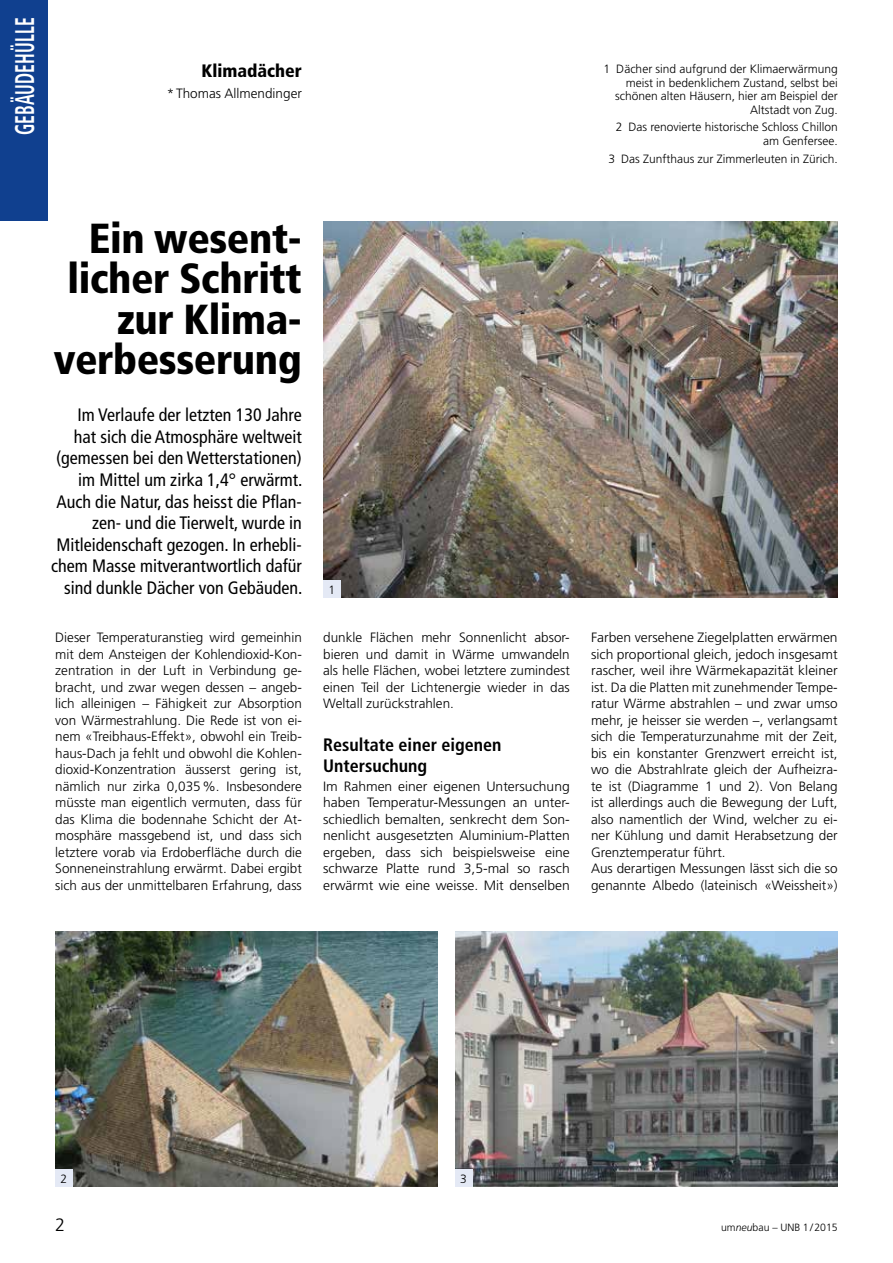
<style>
.page{position:relative;width:893px;height:1263px;background:#fff}
.page>*{position:absolute;margin:0;border:0;box-sizing:border-box;transform-origin:0 0}
.t1{font:900 condensed 42px/40.5px "Frutiger";letter-spacing:-.01em;color:#000;text-align:right}
.t2{font:700 condensed 27px "Frutiger";letter-spacing:.01em;color:#fff;scale:.65 1}
.t3{font:condensed 18px/21.6px "Frutiger";color:#000;text-align:right}
.t4{font:700 condensed 18px/21px "Frutiger";color:#000}
.t5{font:900 condensed 18px "Frutiger";color:#000}
.t6{font:300 18px "Frutiger";color:#000}
.t7{font:300 13.5px/16.5px "Frutiger";color:#000;text-align:justify}
.t8{font:300 12px/13.5px "Frutiger";color:#000;text-align:right}
.t9{font:300 10.5px "Frutiger";color:#000}
.s1{font-style:italic}
</style>
<div class="page">
<div style="left:0;top:0;width:48px;height:221px;background:#10408f"></div>
<img style="left:55px;top:931px;width:383px;height:255px">
<img style="left:455px;top:931px;width:383px;height:255px">
<img style="left:323px;top:221px;width:515px;height:376px">
<div style="left:55px;top:1169px;width:17px;height:17px;background:#e4e9f5"></div>
<div style="left:455px;top:1169px;width:17px;height:17px;background:#e4e9f5"></div>
<div style="left:323px;top:580px;width:17px;height:17px;background:#e4e9f5"></div>
<h2 class="t2" style="left:9px;top:135px;width:184px;rotate:-90deg">GEBÄUDEHÜLLE</h2>
<h3 class="t5" style="left:202px;top:60px;width:102px">Klimadächer</h3>
<p class="t7" style="left:167px;top:85px;width:137px">*Thomas Allmendinger</p>
<p class="t8" style="left:604px;top:62px;width:236px">1 Dächer sind aufgrund der Klimaerwärmung meist in bedenklichem Zustand, selbst bei schönen alten Häusern, hier am Beispiel der Altstadt von Zug.</p>
<p class="t8" style="left:616px;top:121px;width:223px">2 Das renovierte historische Schloss Chillon am Genfersee.</p>
<p class="t8" style="left:608px;top:152px;width:231px">3 Das Zunfthaus zur Zimmerleuten in Zürich.</p>
<h1 class="t1" style="left:54px;top:218px;width:250px">Ein wesent&shy;licher Schritt zur Klima&shy;verbesserung</h1>
<p class="t3" style="left:51px;top:404px;width:253px">Im Verlaufe der letzten 130 Jahre<br>hat sich die Atmosphäre weltweit (gemessen bei den Wetterstationen) im Mittel um zirka 1,4° erwärmt.<br>Auch die Natur, das heisst die Pflan&shy;zen- und die Tierwelt, wurde in Mitleidenschaft gezogen. In erhebli&shy;chem Masse mitverantwortlich dafür sind dunkle Dächer von Gebäuden.</p>
<p class="t8" style="left:328px;top:583px;width:8px">1</p>
<p class="t7" style="left:55px;top:629px;width:248px">Dieser Temperaturanstieg wird gemeinhin mit dem Ansteigen der Kohlendioxid-Kon&shy;zentration in der Luft in Verbindung ge&shy;bracht, und zwar wegen dessen – angeb&shy;lich alleinigen – Fähigkeit zur Absorption von Wärmestrahlung. Die Rede ist von ei&shy;nem «Treibhaus-Effekt», obwohl ein Treib&shy;haus-Dach ja fehlt und obwohl die Kohlen&shy;dioxid-Konzentration äusserst gering ist, nämlich nur zirka 0,035%. Insbesondere müsste man eigentlich vermuten, dass für das Klima die bodennahe Schicht der At&shy;mosphäre massgebend ist, und dass sich letztere vorab via Erdoberfläche durch die Sonneneinstrahlung erwärmt. Dabei ergibt sich aus der unmittelbaren Erfahrung, dass</p>
<p class="t7" style="left:323px;top:629px;width:248px">dunkle Flächen mehr Sonnenlicht absor&shy;bieren und damit in Wärme umwandeln als helle Flächen, wobei letztere zumindest einen Teil der Lichtenergie wieder in das Weltall zurückstrahlen.</p>
<h3 class="t4" style="left:323px;top:734px;width:180px">Resultate einer eigenen<br>Untersuchung</h3>
<p class="t7" style="left:323px;top:778px;width:248px">Im Rahmen einer eigenen Untersuchung haben Temperatur-Messungen an unter&shy;schiedlich bemalten, senkrecht dem Son&shy;nenlicht ausgesetzten Aluminium-Platten ergeben, dass sich beispielsweise eine schwarze Platte rund 3,5-mal so rasch erwärmt wie eine weisse. Mit denselben</p>
<p class="t7" style="left:591px;top:629px;width:248px;text-align:left">Farben versehene Ziegelplatten erwärmen sich proportional gleich, jedoch insgesamt rascher, weil ihre Wärmekapazität kleiner ist. Da die Platten mit zunehmender Tempe&shy;ratur Wärme abstrahlen – und zwar umso mehr, je heisser sie werden –, verlangsamt sich die Temperaturzunahme mit der Zeit, bis ein konstanter Grenzwert erreicht ist, wo die Abstrahlrate gleich der Aufheizra&shy;te ist (Diagramme 1 und 2). Von Belang ist allerdings auch die Bewegung der Luft, also namentlich der Wind, welcher zu ei&shy;ner Kühlung und damit Herabsetzung der Grenztemperatur führt.<br>Aus derartigen Messungen lässt sich die so genannte Albedo (lateinisch «Weissheit»)</p>
<p class="t8" style="left:60px;top:1172px;width:8px">2</p>
<p class="t8" style="left:460px;top:1172px;width:8px">3</p>
<h3 class="t6" style="left:55px;top:1215px;width:12px">2</h3>
<p class="t9" style="left:721px;top:1221px;width:118px">um<span class="s1">neu</span>bau – UNB 1/2015</p>
</div>
